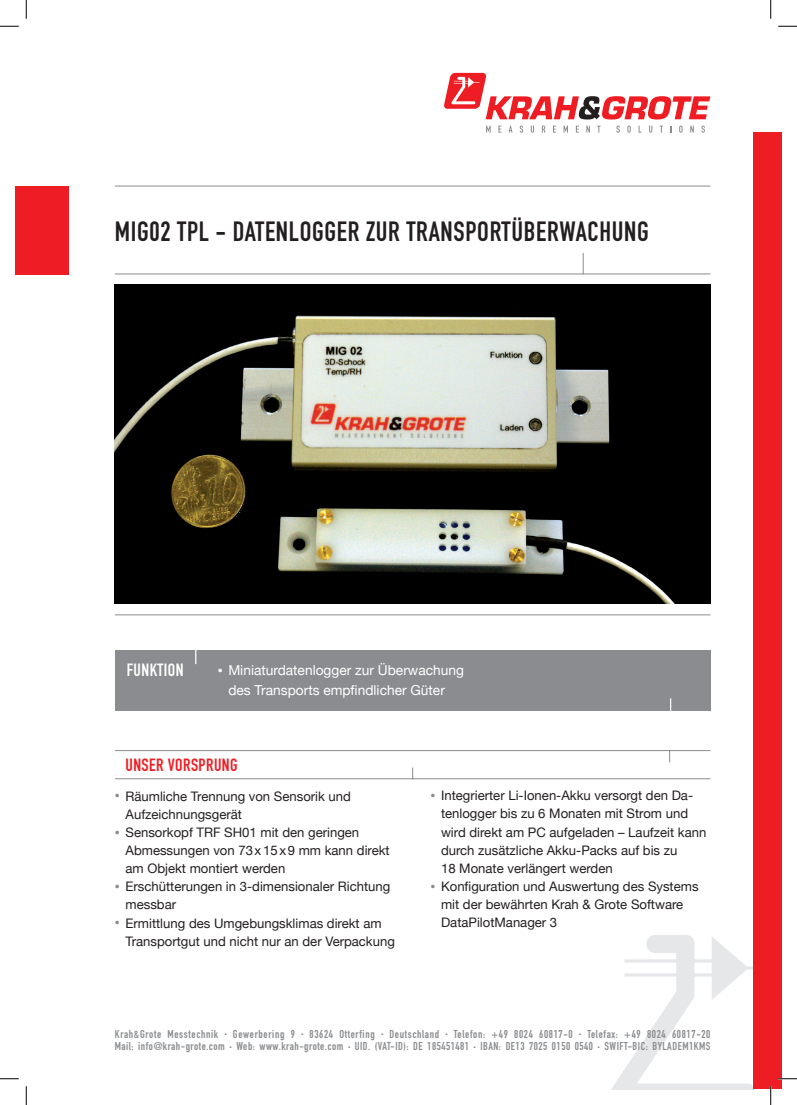
<style>
.page{position:relative;width:797px;height:1105px;background:#fff}
.page>*{position:absolute;margin:0;border:0;box-sizing:border-box;transform-origin:0 0}
.t1{font:27.5px "DIN Engschrift";letter-spacing:.025em;color:#231f20}
.t2{font:17.5px "DIN Engschrift";letter-spacing:.025em;color:#ee1d23}
.t3{font:17.5px "DIN Engschrift";letter-spacing:.025em;color:#fff}
.t4{font:13.75px/20px "Helvetica Neue";color:#fff}
.t5{font:13.12px/18.1px "Helvetica Neue";color:#231f20}
.t6{font:11.25px/12.5px "DIN Engschrift";letter-spacing:.05em;color:#8a8c8f;text-align:right}
.s1{font-size:10px}
.s2{font-size:10px;color:#8a8c8f}
</style>
<div class="page">
<div style="left:115px;top:650px;width:595px;height:60px;background:#8a8c8f"></div>
<div style="left:753px;top:133px;width:28px;height:956px;background:#ee1d23"></div>
<svg style="left:486px;top:126px;width:4px;height:7px"></svg>
<svg style="left:498px;top:126px;width:3px;height:7px"></svg>
<svg style="left:508px;top:126px;width:4px;height:7px"></svg>
<svg style="left:519px;top:126px;width:4px;height:7px"></svg>
<svg style="left:531px;top:126px;width:3px;height:7px"></svg>
<svg style="left:542px;top:126px;width:3px;height:7px"></svg>
<svg style="left:553px;top:126px;width:3px;height:7px"></svg>
<svg style="left:563px;top:126px;width:5px;height:7px"></svg>
<svg style="left:576px;top:126px;width:3px;height:7px"></svg>
<svg style="left:586px;top:126px;width:4px;height:7px"></svg>
<svg style="left:597px;top:126px;width:3px;height:7px"></svg>
<svg style="left:616px;top:126px;width:4px;height:7px"></svg>
<svg style="left:627px;top:126px;width:3px;height:7px"></svg>
<svg style="left:638px;top:126px;width:3px;height:7px"></svg>
<svg style="left:649px;top:126px;width:3px;height:7px"></svg>
<svg style="left:659px;top:126px;width:4px;height:7px"></svg>
<svg style="left:679px;top:126px;width:3px;height:7px"></svg>
<svg style="left:690px;top:126px;width:3px;height:7px"></svg>
<svg style="left:701px;top:126px;width:4px;height:7px"></svg>
<svg style="left:444px;top:73px;width:266px;height:46px"></svg>
<hr style="left:115px;top:274px;width:595px;height:1px;background:#8a8c8f">
<hr style="left:115px;top:614px;width:595px;height:1px;background:#8a8c8f">
<hr style="left:115px;top:186px;width:595px;height:1px;background:#8a8c8f">
<div style="left:16px;top:186px;width:53px;height:88px;background:#ee1d23"></div>
<hr style="left:115px;top:750px;width:595px;height:1px;background:#8a8c8f">
<svg style="left:583px;top:253px;width:1px;height:21px"></svg>
<hr style="left:115px;top:778px;width:595px;height:1px;background:#8a8c8f">
<svg style="left:195px;top:650px;width:1px;height:14px"></svg>
<svg style="left:670px;top:698px;width:1px;height:12px"></svg>
<img style="left:115px;top:285px;width:595px;height:319px">
<svg style="left:0;top:25px;width:19px;height:2px"></svg>
<svg style="left:778px;top:25px;width:19px;height:2px"></svg>
<svg style="left:0;top:1078px;width:19px;height:1px"></svg>
<svg style="left:25px;top:0;width:2px;height:19px"></svg>
<svg style="left:25px;top:1086px;width:2px;height:19px"></svg>
<svg style="left:770px;top:0;width:1px;height:19px"></svg>
<svg style="left:611px;top:935px;width:186px;height:170px"></svg>
<h1 class="t1" style="left:115px;top:221px;width:535px">MIG02 TPL - DATENLOGGER ZUR TRANSPORTÜBERWACHUNG</h1>
<h2 class="t3" style="left:127px;top:663px;width:58px">FUNKTION</h2>
<p class="t4" style="left:228px;top:660px;width:237px;text-indent:-11px"><span class="s1">•</span> Miniaturdatenlogger zur Überwachung des Transports empfindlicher Güter</p>
<h2 class="t2" style="left:125px;top:758px;width:114px">UNSER VORSPRUNG</h2>
<p class="t5" style="left:125px;top:787px;width:227px;text-indent:-11px"><span class="s2">•</span> Räumliche Trennung von Sensorik und<br>Aufzeichnungsgerät</p>
<p class="t5" style="left:125px;top:823px;width:266px;text-indent:-11px"><span class="s2">•</span> Sensorkopf TRF SH01 mit den geringen<br>Abmessungen von 73 x 15 x 9 mm kann direkt am Objekt montiert werden</p>
<p class="t5" style="left:125px;top:877px;width:266px;text-indent:-11px"><span class="s2">•</span> Erschütterungen in 3-dimensionaler Richtung messbar</p>
<p class="t5" style="left:125px;top:914px;width:271px;text-indent:-11px"><span class="s2">•</span> Ermittlung des Umgebungsklimas direkt am<br>Transportgut und nicht nur an der Verpackung</p>
<p class="t5" style="left:441px;top:786px;width:267px;text-indent:-11px"><span class="s2">•</span> Integrierter Li-Ionen-Akku versorgt den Da&shy;tenlogger bis zu 6 Monaten mit Strom und wird direkt am PC aufgeladen – Laufzeit kann durch zusätzliche Akku-Packs auf bis zu<br>18 Monate verlängert werden</p>
<p class="t5" style="left:441px;top:877px;width:259px;text-indent:-11px"><span class="s2">•</span> Konfiguration und Auswertung des Systems mit der bewährten Krah &amp; Grote Software<br>DataPilotManager 3</p>
<p class="t6" style="left:115px;top:1029px;width:105px">Krah&amp;Grote Messtechnik</p>
<p class="t6" style="left:224px;top:1029px;width:72px"><sup>•</sup> Gewerbering 9</p>
<p class="t6" style="left:301px;top:1029px;width:75px"><sup>•</sup> 83624 Otterfing</p>
<p class="t6" style="left:381px;top:1029px;width:60px"><sup>•</sup> Deutschland</p>
<p class="t6" style="left:445px;top:1029px;width:129px"><sup>•</sup> Telefon: +49 8024 60817-0</p>
<p class="t6" style="left:115px;top:1029px;width:597px"><sup>•</sup> Telefax: +49 8024 60817-20<br>Mail: info@krah-grote.com <sup>•</sup> Web: www.krah-grote.com <sup>•</sup> UID. (VAT-ID): DE 185451481 <sup>•</sup> IBAN: DE13 7025 0150 0540 <sup>•</sup> SWIFT-BIC: BYLADEM1KMS</p>
</div>
